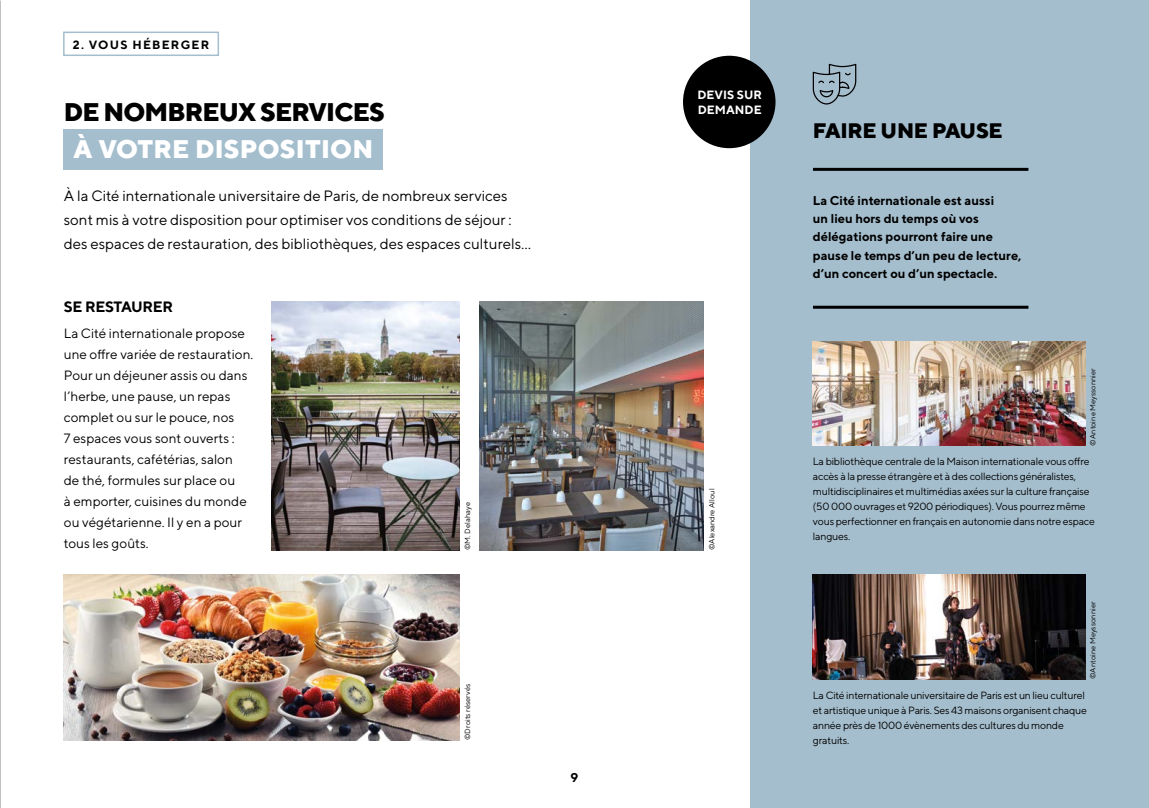
<style>
.page{position:relative;width:1149px;height:808px;background:#fff}
.page>*{position:absolute;margin:0;border:0;box-sizing:border-box;transform-origin:0 0}
.t1{font:800 25.5px "TT Norms";letter-spacing:-.03em;color:#000}
.t2{font:800 25.5px "TT Norms";letter-spacing:.01em;color:#fff}
.t3{font:800 21px "TT Norms";letter-spacing:-.01em;color:#000}
.t4{font:15px/24px "TT Norms";color:#000}
.t5{font:700 15px "TT Norms";letter-spacing:-.02em;color:#000}
.t6{font:13.5px/21px "TT Norms";color:#000}
.t7{font:700 12.75px/18.3px "TT Norms";color:#000}
.t8{font:700 12px/14.4px "TT Norms";color:#fff}
.t9{font:700 12px "TT Norms";letter-spacing:.1em;color:#000}
.t10{font:10.5px/15px "TT Norms";letter-spacing:-.02em;color:#000}
.t11{font:7.5px "TT Norms";color:#000}
</style>
<div class="page">
<img style="left:0;top:0;width:1px;height:808px">
<svg style="left:0;top:603px;width:1px;height:205px"></svg>
<div style="left:750px;top:0;width:398px;height:808px;background:#a5becd"></div>
<div style="left:64px;top:129px;width:319px;height:40px;background:#a5becd"></div>
<img style="left:812px;top:575px;width:272px;height:104px">
<img style="left:479px;top:302px;width:224px;height:248px">
<img style="left:271px;top:302px;width:188px;height:248px">
<img style="left:64px;top:575px;width:395px;height:165px">
<hr style="left:812px;top:168px;width:216px;height:3px;background:#000">
<hr style="left:812px;top:306px;width:216px;height:3px;background:#000">
<img style="left:812px;top:341px;width:272px;height:105px">
<svg style="left:812px;top:63px;width:44px;height:42px"></svg>
<div style="left:63px;top:32px;width:156px;height:24px;border:2px solid #a5becd"></div>
<div style="left:682px;top:56px;width:93px;height:92px;background:#000;border-radius:50%"></div>
<p class="t9" style="left:73px;top:37px;width:138px">2. VOUS HÉBERGER</p>
<h1 class="t1" style="left:64px;top:95px;width:322px">DE NOMBREUX SERVICES</h1>
<h1 class="t2" style="left:74px;top:133px;width:301px">À VOTRE DISPOSITION</h1>
<h3 class="t4" style="left:64px;top:183px;width:469px">À la Cité internationale universitaire de Paris, de nombreux services sont mis à votre disposition pour optimiser vos conditions de séjour : des espaces de restauration, des bibliothèques, des espaces culturels…</h3>
<h3 class="t5" style="left:64px;top:298px;width:111px">SE RESTAURER</h3>
<p class="t6" style="left:64px;top:322px;width:191px">La Cité internationale propose une offre variée de restauration.<br>Pour un déjeuner assis ou dans l’herbe, une pause, un repas complet ou sur le pouce, nos<br>7 espaces vous sont ouverts : restaurants, cafétérias, salon<br>de thé, formules sur place ou<br>à emporter, cuisines du monde ou végétarienne. Il y en a pour tous les goûts.</p>
<p class="t11" style="left:463px;top:550px;width:50px;rotate:-90deg">©M. Delahaye</p>
<p class="t11" style="left:463px;top:740px;width:58px;rotate:-90deg">©Droits réservés</p>
<p class="t7" style="left:570px;top:768px;width:9px">9</p>
<p class="t8" style="left:697px;top:87px;width:66px">DEVIS SUR<br>DEMANDE</p>
<p class="t11" style="left:707px;top:550px;width:63px;rotate:-90deg">©Alexandre Alloul</p>
<h2 class="t3" style="left:812px;top:117px;width:191px">FAIRE UNE PAUSE</h2>
<p class="t7" style="left:812px;top:191px;width:210px">La Cité internationale est aussi<br>un lieu hors du temps où vos délégations pourront faire une pause le temps d’un peu de lecture, d’un concert ou d’un spectacle.</p>
<p class="t11" style="left:1087px;top:446px;width:79px;rotate:-90deg">©Antoine Meyssonnier</p>
<p class="t10" style="left:812px;top:453px;width:283px">La bibliothèque centrale de la Maison internationale vous offre accès à la presse étrangère et à des collections généralistes, multidisciplinaires et multimédias axées sur la culture française (50 000 ouvrages et 9200 périodiques). Vous pourrez même vous perfectionner en français en autonomie dans notre espace langues.</p>
<p class="t11" style="left:1087px;top:679px;width:79px;rotate:-90deg">©Antoine Meyssonnier</p>
<p class="t10" style="left:812px;top:688px;width:275px">La Cité internationale universitaire de Paris est un lieu culturel et artistique unique à Paris. Ses 43 maisons organisent chaque année près de 1000 évènements des cultures du monde gratuits.</p>
</div>
